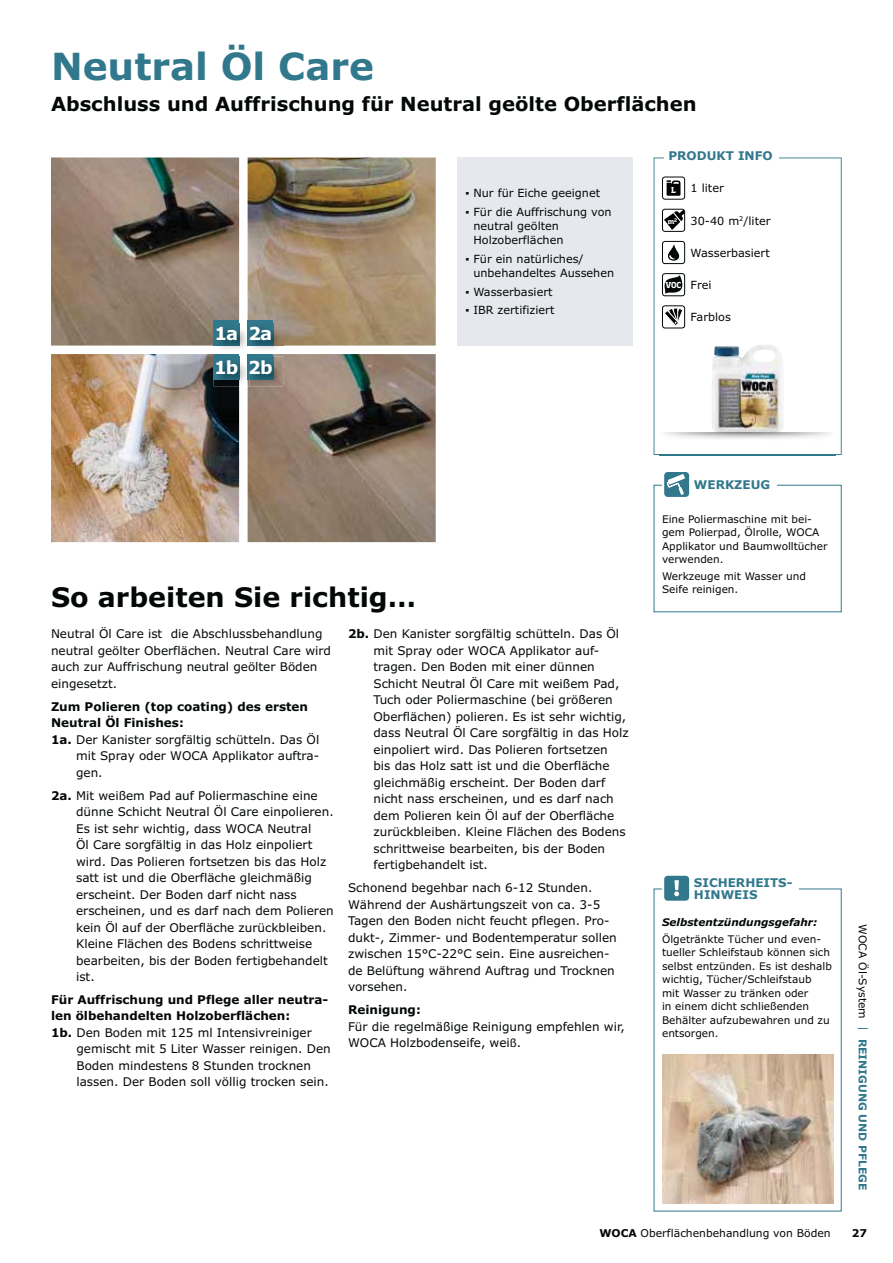
<style>
.page{position:relative;width:893px;height:1263px;background:#fff}
.page>*{position:absolute;margin:0;border:0;box-sizing:border-box;transform-origin:0 0}
.t1{font:700 37.5px "Verdana";color:#32788d}
.t2{font:700 27px "Verdana";color:#030806}
.t3{font:700 19.5px "Verdana";color:#030806}
.t4{font:700 18px/34px "Verdana";letter-spacing:-.06em;color:#fff}
.t5{font:12px/16.5px "Verdana";color:#030806}
.t6{font:700 12px/16.5px "Verdana";color:#030806}
.t7{font:700 12px/12px "Verdana";color:#32788d}
.t8{font:11.25px/14.2px "Verdana";color:#030806}
.t9{font:10.8px "Verdana";color:#030806}
.t10{font:700 10.8px "Verdana";color:#32788d}
.t11{font:700 10.8px "Verdana";color:#030806}
.t12{font:10.5px/13.5px "Verdana";color:#030806}
.t13{font:italic 700 10.5px "Verdana";color:#030806}
.t14{font:700 8.1px "Soho Std";color:#fff}
.t15{font:700 6.6px "Soho Std";color:#fff}
.s1{font-family:"Soho Std";font-weight:700;font-size:8.1px;color:#fff}
.s2{font-weight:700}
.s3{font-weight:400}
.s4{font-size:11.25px}
.s5{font-weight:400;color:#030806}
</style>
<div class="page">
<img style="left:248px;top:158px;width:188px;height:188px">
<img style="left:51px;top:158px;width:188px;height:188px">
<div style="left:214px;top:320px;width:25px;height:26px;background:#32788d"></div>
<img style="left:220px;top:323px;width:26px;height:26px">
<img style="left:219px;top:323px;width:20px;height:23px">
<div style="left:248px;top:320px;width:25px;height:26px;background:#32788d"></div>
<img style="left:247px;top:323px;width:37px;height:26px">
<img style="left:51px;top:354px;width:188px;height:188px">
<img style="left:248px;top:354px;width:188px;height:188px">
<div style="left:214px;top:354px;width:25px;height:26px;background:#32788d"></div>
<img style="left:213px;top:357px;width:71px;height:29px">
<img style="left:214px;top:357px;width:25px;height:23px">
<svg style="left:248px;top:354px;width:25px;height:26px"></svg>
<svg style="left:247px;top:357px;width:2px;height:29px"></svg>
<svg style="left:653px;top:158px;width:189px;height:297px"></svg>
<div style="left:664px;top:147px;width:115px;height:17px;background:#fff"></div>
<div style="left:662px;top:177px;width:23px;height:22px;background:#fff;border-radius:3px"></div>
<svg style="left:666px;top:180px;width:14px;height:16px"></svg>
<div style="left:662px;top:177px;width:23px;height:23px;border:1px solid #030806;border-radius:3px"></div>
<svg style="left:664px;top:211px;width:19px;height:19px"></svg>
<div style="left:662px;top:209px;width:23px;height:23px;border:1px solid #030806;border-radius:3px"></div>
<svg style="left:664px;top:307px;width:19px;height:19px"></svg>
<div style="left:662px;top:305px;width:23px;height:23px;border:1px solid #030806;border-radius:3px"></div>
<div style="left:662px;top:241px;width:23px;height:23px;background:#fff;border-radius:3px"></div>
<svg style="left:668px;top:244px;width:11px;height:17px"></svg>
<div style="left:662px;top:241px;width:23px;height:23px;border:1px solid #030806;border-radius:3px"></div>
<svg style="left:664px;top:275px;width:19px;height:19px"></svg>
<div style="left:662px;top:273px;width:23px;height:23px;border:1px solid #030806;border-radius:3px"></div>
<div style="left:457px;top:158px;width:175px;height:188px;background:#e5e9ed"></div>
<img style="left:738px;top:346px;width:28px;height:11px">
<img style="left:660px;top:432px;width:175px;height:23px">
<img style="left:716px;top:432px;width:63px;height:1px">
<div style="left:653px;top:485px;width:189px;height:127px;border:1px solid #32788d"></div>
<div style="left:662px;top:476px;width:115px;height:17px;background:#fff"></div>
<div style="left:664px;top:472px;width:25px;height:25px;background:#32788d;border-radius:4px"></div>
<svg style="left:667px;top:474px;width:18px;height:21px"></svg>
<div style="left:653px;top:889px;width:189px;height:323px;border:1px solid #32788d"></div>
<div style="left:662px;top:876px;width:136px;height:25px;background:#fff"></div>
<div style="left:664px;top:876px;width:25px;height:25px;background:#32788d;border-radius:4px"></div>
<svg style="left:674px;top:880px;width:5px;height:16px"></svg>
<img style="left:662px;top:1054px;width:171px;height:149px">
<h1 class="t1" style="left:51px;top:51px;width:324px">Neutral Öl Care</h1>
<h3 class="t3" style="left:51px;top:96px;width:647px">Abschluss und Auffrischung für Neutral geölte Oberflächen</h3>
<p class="t7" style="left:668px;top:151px;width:106px">PRODUKT INFO</p>
<p class="t14" style="left:671px;top:184px;width:6px">L</p>
<p class="t8" style="left:691px;top:182px;width:35px">1 liter</p>
<p class="t15" style="left:668px;top:217px;width:11px">m<sup>2</sup></p>
<p class="t8" style="left:691px;top:214px;width:81px">30-40 m<sup>2</sup>/liter</p>
<p class="t8" style="left:465px;top:187px;width:136px">▪ Nur für Eiche geeignet</p>
<p class="t8" style="left:473px;top:206px;width:140px;text-indent:-8px">▪ Für die Auffrischung von neutral geölten<br>Holzoberflächen</p>
<p class="t8" style="left:473px;top:253px;width:142px;text-indent:-8px">▪ Für ein natürliches/ unbehandeltes Aussehen</p>
<p class="t8" style="left:465px;top:285px;width:89px">▪ Wasserbasiert</p>
<p class="t8" style="left:465px;top:304px;width:90px">▪ IBR zertifiziert</p>
<p class="t8" style="left:691px;top:247px;width:81px">Wasserbasiert</p>
<p class="t8" style="left:666px;top:279px;width:48px"><span class="s1">VOC</span> Frei</p>
<p class="t8" style="left:691px;top:311px;width:42px">Farblos</p>
<h3 class="t4" style="left:214px;top:318px;width:60px">1a 2a<br>1b 2b</h3>
<h2 class="t2" style="left:51px;top:587px;width:367px">So arbeiten Sie richtig…</h2>
<p class="t5" style="left:51px;top:627px;width:281px">Neutral Öl Care ist die Abschlussbehandlung neutral geölter Oberflächen. Neutral Care wird auch zur Auffrischung neutral geölter Böden eingesetzt.</p>
<p class="t6" style="left:51px;top:699px;width:259px">Zum Polieren (top coating) des ersten</p>
<p class="t6" style="left:51px;top:716px;width:134px">Neutral Öl Finishes:</p>
<p class="t5" style="left:51px;top:732px;width:270px"><span class="s2">1a.</span> Der Kanister sorgfältig schütteln. Das Öl</p>
<p class="t5" style="left:76px;top:749px;width:244px">mit Spray oder WOCA Applikator auftra-</p>
<p class="t5" style="left:76px;top:765px;width:28px">gen.</p>
<p class="t5" style="left:76px;top:788px;width:259px;text-indent:-25px"><span class="s2">2a.</span> Mit weißem Pad auf Poliermaschine eine dünne Schicht Neutral Öl Care einpolieren.<br>Es ist sehr wichtig, dass WOCA Neutral<br>Öl Care sorgfältig in das Holz einpoliert wird. Das Polieren fortsetzen bis das Holz satt ist und die Oberfläche gleichmäßig erscheint. Der Boden darf nicht nass erscheinen, und es darf nach dem Polieren kein Öl auf der Oberfläche zurückbleiben.<br>Kleine Flächen des Bodens schrittweise bearbeiten, bis der Boden fertigbehandelt ist.</p>
<p class="t6" style="left:51px;top:992px;width:279px">Für Auffrischung und Pflege aller neutra&shy;len ölbehandelten Holzoberflächen:<br>1b. <span class="s3">Den Boden mit 125 ml Intensivreiniger</span></p>
<p class="t5" style="left:76px;top:1042px;width:256px">gemischt mit 5 Liter Wasser reinigen. Den<br>Boden mindestens 8 Stunden trocknen lassen. Der Boden soll völlig trocken sein.</p>
<p class="t5" style="left:373px;top:627px;width:257px;text-indent:-25px"><span class="s2">2b.</span> Den Kanister sorgfältig schütteln. Das Öl mit Spray oder WOCA Applikator auf&shy;tragen. Den Boden mit einer dünnen Schicht Neutral Öl Care mit weißem Pad, Tuch oder Poliermaschine (bei größeren Oberflächen) polieren. Es ist sehr wichtig, dass Neutral Öl Care sorgfältig in das Holz einpoliert wird. Das Polieren fortsetzen<br>bis das Holz satt ist und die Oberfläche gleichmäßig erscheint. Der Boden darf nicht nass erscheinen, und es darf nach dem Polieren kein Öl auf der Oberfläche zurückbleiben. Kleine Flächen des Bodens schrittweise bearbeiten, bis der Boden fertigbehandelt ist.</p>
<p class="t5" style="left:348px;top:881px;width:270px">Schonend begehbar nach 6-12 Stunden.<br>Während der Aushärtungszeit von ca. 3-5<br>Tagen den Boden nicht feucht pflegen. Pro&shy;dukt-, Zimmer- und Bodentemperatur sollen zwischen 15°C-22°C sein. Eine ausreichen&shy;de Belüftung während Auftrag und Trocknen vorsehen.</p>
<p class="t6" style="left:348px;top:1002px;width:74px">Reinigung:</p>
<p class="t5" style="left:348px;top:1019px;width:278px">Für die regelmäßige Reinigung empfehlen wir,<br>WOCA Holzbodenseife, wei<span class="s4">ß</span>.</p>
<p class="t7" style="left:694px;top:480px;width:78px">WERKZEUG</p>
<p class="t12" style="left:662px;top:513px;width:167px">Eine Poliermaschine mit bei&shy;gem Polierpad, Ölrolle, WOCA<br>Applikator und Baumwolltücher verwenden.</p>
<p class="t12" style="left:662px;top:570px;width:145px">Werkzeuge mit Wasser und<br>Seife reinigen.</p>
<p class="t7" style="left:694px;top:878px;width:100px">SICHERHEITS-<br>HINWEIS</p>
<p class="t13" style="left:662px;top:918px;width:157px">Selbstentzündungsgefahr:</p>
<p class="t12" style="left:662px;top:933px;width:171px">Ölgetränkte Tücher und even&shy;tueller Schleifstaub können sich selbst entzünden. Es ist deshalb wichtig, Tücher/Schleifstaub<br>mit Wasser zu tränken oder<br>in einem dicht schließenden<br>Behälter aufzubewahren und zu entsorgen.</p>
<p class="t10" style="left:867px;top:924px;width:268px;rotate:90deg"><span class="s5">WOCA Öl-System</span> <span class="s3">|</span> REINIGUNG UND PFLEGE</p>
<p class="t9" style="left:599px;top:1229px;width:233px"><span class="s2">WOCA</span> Oberflächenbehandlung von Böden</p>
<p class="t11" style="left:852px;top:1229px;width:17px">27</p>
</div>
